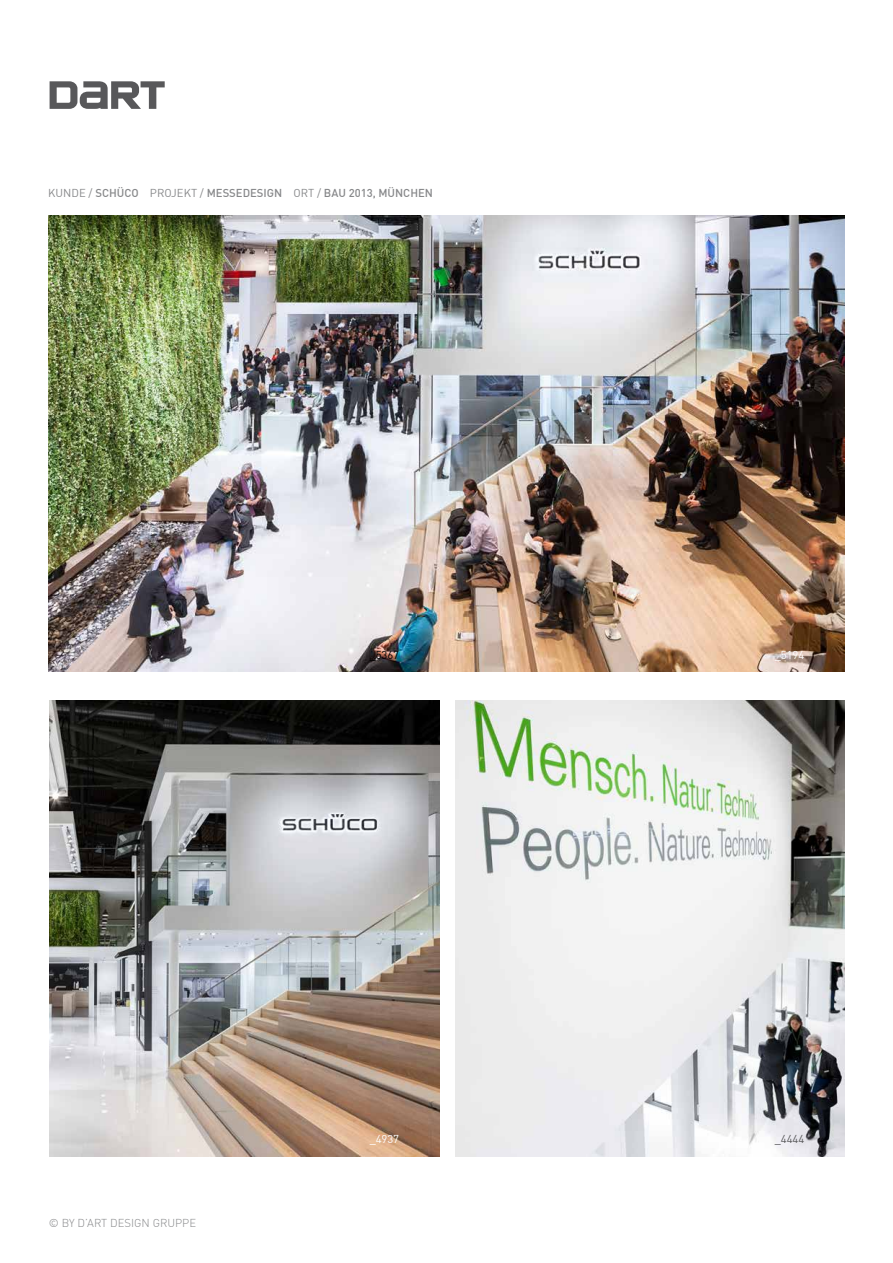
<style>
.page{position:relative;width:893px;height:1263px;background:#fff}
.page>*{position:absolute;margin:0;border:0;box-sizing:border-box;transform-origin:0 0}
.t1{font:500 11.25px "DIN Offc";color:#87888a}
.t2{font:300 11.25px "DIN Offc";color:#87888a}
.t3{font:11.25px "DIN Offc";color:#fff}
.t4{font:11.25px "DIN Offc";color:#58585a}
.t5{font:11.25px "DIN Offc";color:#000}
.s1{font-weight:400}
</style>
<div class="page">
<svg style="left:50px;top:81px;width:115px;height:28px"></svg>
<img style="left:49px;top:215px;width:795px;height:457px">
<img style="left:455px;top:700px;width:390px;height:457px">
<img style="left:50px;top:700px;width:389px;height:457px">
<p class="t1" style="left:48px;top:186px;width:216px"><span class="s1">KUNDE /</span> SCHÜCO <span class="s1">PROJEKT /</span> MESSEDESIGN</p>
<p class="t1" style="left:294px;top:186px;width:103px"><span class="s1">ORT /</span> BAU 2013, MÜNCH</p>
<p class="t1" style="left:418px;top:186px;width:14px">EN</p>
<p class="t5" style="left:370px;top:648px;width:31px">_5367</p>
<p class="t3" style="left:775px;top:648px;width:31px">_5194</p>
<p class="t2" style="left:49px;top:1216px;width:149px">© BY D’ART DESIGN GRUPPE</p>
<p class="t3" style="left:370px;top:1132px;width:31px">_4937</p>
<p class="t4" style="left:775px;top:1132px;width:31px">_4444</p>
</div>
